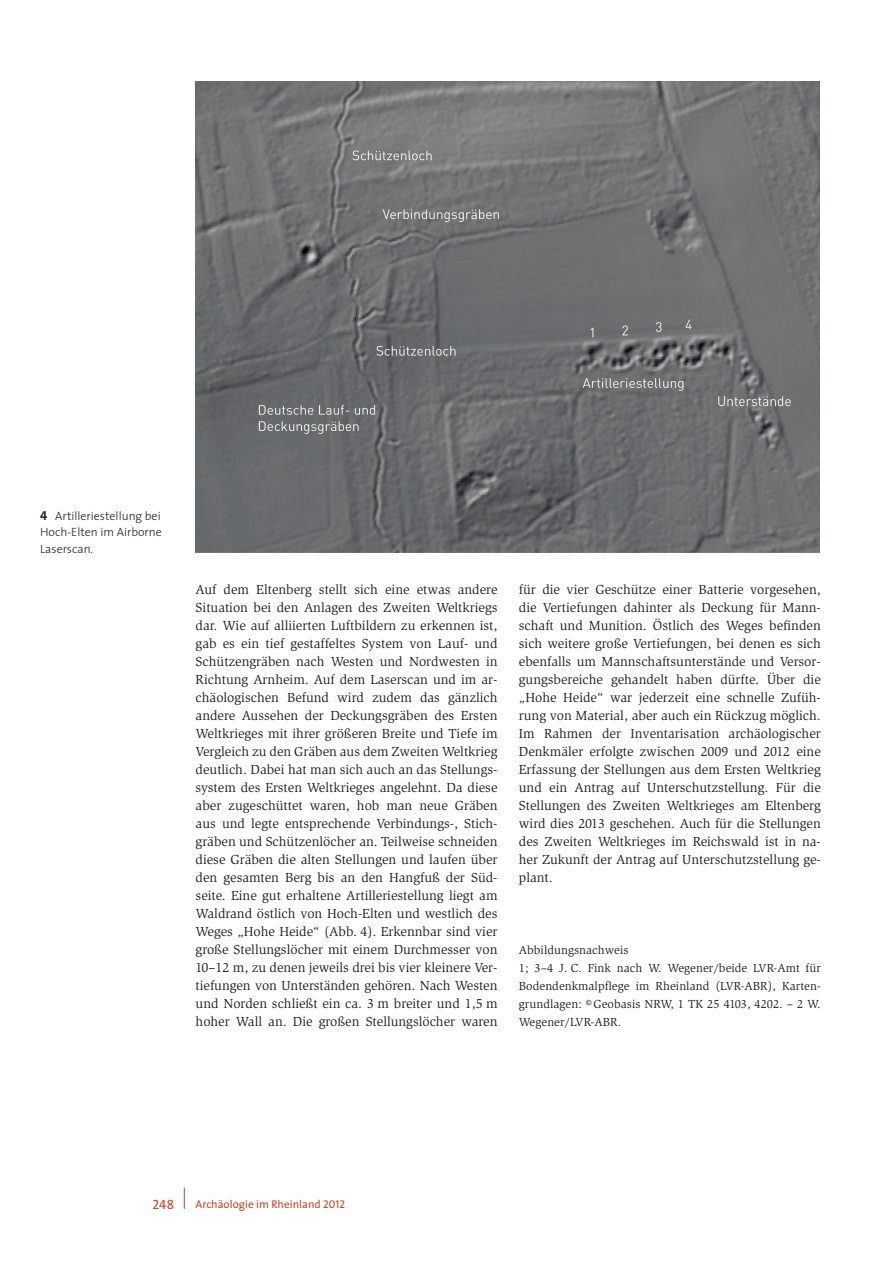
<style>
.page{position:relative;width:893px;height:1263px;background:#fff}
.page>*{position:absolute;margin:0;border:0;box-sizing:border-box;transform-origin:0 0}
.t1{font:13.5px/18px "Slimbach";color:#231f20;text-align:justify}
.t2{font:13.5px "The Sans Caps";color:#c44725}
.t3{font:12px/18px "Slimbach";letter-spacing:.005em;color:#231f20}
.t4{font:300 12px/16.5px "The Sans";color:#231f20;text-align:justify}
.t5{font:11.25px "The Sans";color:#c44725}
.s1{font-family:"The Sans Bold Caps";font-weight:400;font-size:13.05px}
.s2{font-family:"The Sans Caps"}
</style>
<div class="page">
<svg style="left:184px;top:1187px;width:1px;height:22px"></svg>
<img style="left:195px;top:82px;width:625px;height:471px">
<p class="t4" style="left:40px;top:507px;width:123px"><span class="s1">4</span> Artilleriestellung bei Hoch-Elten im Airborne Laserscan.</p>
<p class="t1" style="left:196px;top:581px;width:303px">Auf dem Eltenberg stellt sich eine etwas andere Situation bei den Anlagen des Zweiten Weltkriegs dar. Wie auf alliierten Luftbildern zu erkennen ist, gab es ein tief gestaffeltes System von Lauf- und Schützengräben nach Westen und Nordwesten in Richtung Arnheim. Auf dem Laserscan und im ar&shy;chäologischen Befund wird zudem das gänzlich andere Aussehen der Deckungsgräben des Ersten Weltkrieges mit ihrer größeren Breite und Tiefe im Vergleich zu den Gräben aus dem Zweiten Weltkrieg deutlich. Dabei hat man sich auch an das Stellungs&shy;system des Ersten Weltkrieges angelehnt. Da diese aber zugeschüttet waren, hob man neue Gräben aus und legte entsprechende Verbindungs-, Stich&shy;gräben und Schützenlöcher an. Teilweise schneiden diese Gräben die alten Stellungen und laufen über den gesamten Berg bis an den Hangfuß der Süd&shy;seite. Eine gut erhaltene Artilleriestellung liegt am Waldrand östlich von Hoch-Elten und westlich des Weges „Hohe Heide“ (Abb. 4). Erkennbar sind vier große Stellungslöcher mit einem Durchmesser von 10–12 m, zu denen jeweils drei bis vier kleinere Ver&shy;tiefungen von Unterständen gehören. Nach Westen und Norden schließt ein ca. 3 m breiter und 1,5 m hoher Wall an. Die großen Stellungslöcher waren</p>
<p class="t1" style="left:519px;top:581px;width:303px">für die vier Geschütze einer Batterie vorgesehen, die Vertiefungen dahinter als Deckung für Mann&shy;schaft und Munition. Östlich des Weges befinden sich weitere große Vertiefungen, bei denen es sich ebenfalls um Mannschaftsunterstände und Versor&shy;gungsbereiche gehandelt haben dürfte. Über die „Hohe Heide“ war jederzeit eine schnelle Zufüh&shy;rung von Material, aber auch ein Rückzug möglich.<br>Im Rahmen der Inventarisation archäologischer Denkmäler erfolgte zwischen 2009 und 2012 eine Erfassung der Stellungen aus dem Ersten Weltkrieg und ein Antrag auf Unterschutzstellung. Für die Stellungen des Zweiten Weltkrieges am Eltenberg wird dies 2013 geschehen. Auch für die Stellungen des Zweiten Weltkrieges im Reichswald ist in na&shy;her Zukunft der Antrag auf Unterschutzstellung ge&shy;plant.</p>
<p class="t3" style="left:519px;top:941px;width:303px">Abbildungsnachweis<br>1; 3–4 J. C. Fink nach W. Wegener/beide LVR-Amt für Bodendenkmalpflege im Rheinland (LVR-ABR), Karten&shy;grundlagen: ©Geobasis NRW, 1 TK 25 4103, 4202. – 2 W.<br>Wegener/LVR-ABR.</p>
<p class="t2" style="left:153px;top:1193px;width:23px">248</p>
<p class="t5" style="left:196px;top:1195px;width:151px">Archäologie im Rheinland <span class="s2">2012</span></p>
</div>
